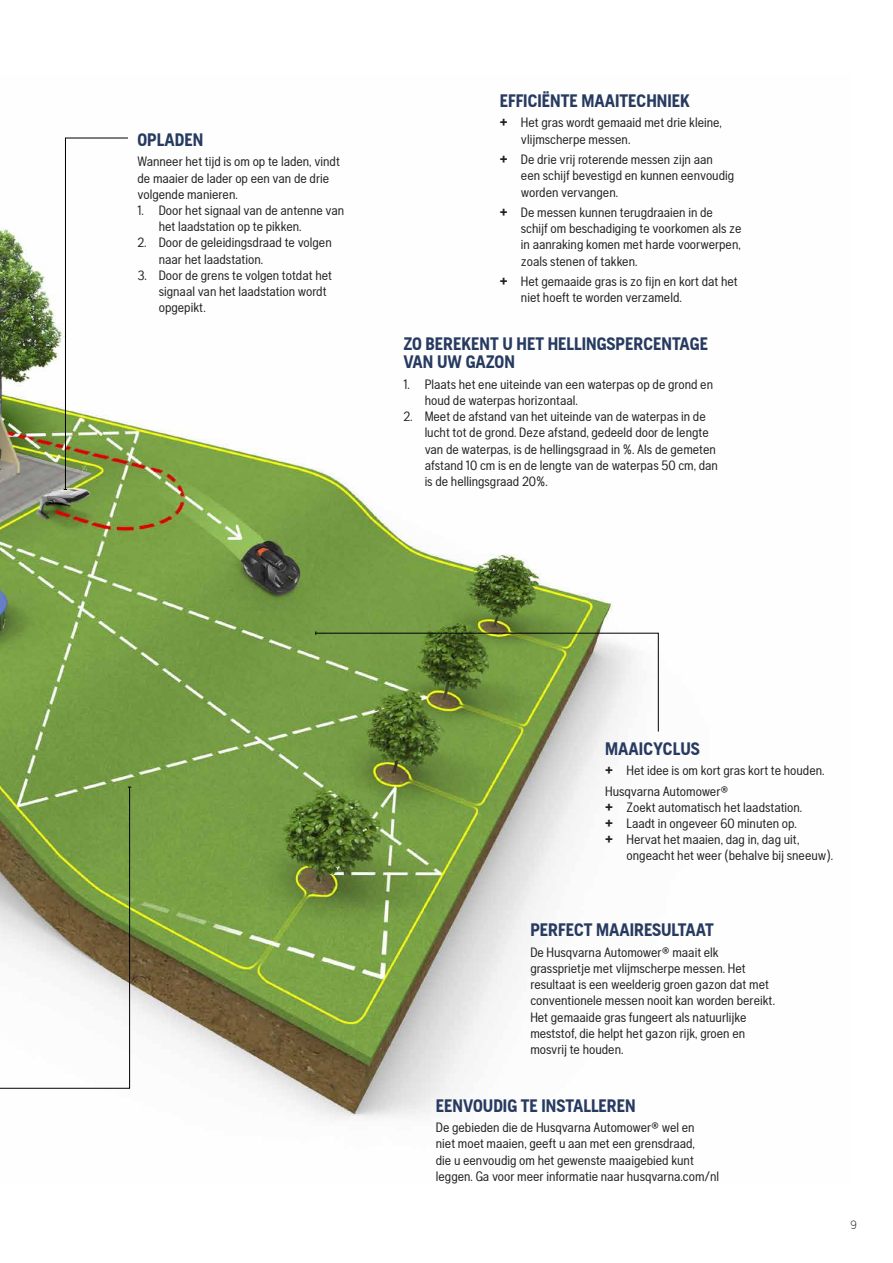
<style>
.page{position:relative;width:893px;height:1263px;background:#fff}
.page>*{position:absolute;margin:0;border:0;box-sizing:border-box;transform-origin:0 0}
.t1{font:700 18px/18px "Husqvarna Gothic";color:#273a60}
.t2{font:13.5px/16.2px "Husqvarna Gothic";color:#231f20}
.t3{font:300 12px "Husqvarna Gothic";color:#231f20}
.s1{font-family:"Hq Sans Pro TT";font-weight:700}
</style>
<div class="page">
<img style="left:0;top:228px;width:614px;height:893px">
<svg style="left:0;top:786px;width:131px;height:303px"></svg>
<svg style="left:64px;top:137px;width:65px;height:353px"></svg>
<img style="left:315px;top:631px;width:344px;height:101px">
<h1 class="t1" style="left:138px;top:130px;width:67px">OPLADEN</h1>
<p class="t2" style="left:138px;top:153px;width:204px">Wanneer het tijd is om op te laden, vindt de maaier de lader op een van de drie volgende manieren.</p>
<p class="t2" style="left:159px;top:202px;width:187px;text-indent:-21px">1. Door het signaal van de antenne van het laadstation op te pikken.</p>
<p class="t2" style="left:159px;top:234px;width:175px;text-indent:-21px">2. Door de geleidingsdraad te volgen naar het laadstation.</p>
<p class="t2" style="left:159px;top:267px;width:175px;text-indent:-21px">3. Door de grens te volgen totdat het signaal van het laadstation wordt opgepikt.</p>
<h1 class="t1" style="left:500px;top:92px;width:192px">EFFICIËNTE MAAITECHNIEK</h1>
<p class="t2" style="left:521px;top:115px;width:202px;text-indent:-21px"><span class="s1">+</span> Het gras wordt gemaaid met drie kleine, vlijmscherpe messen.</p>
<p class="t2" style="left:521px;top:151px;width:215px;text-indent:-21px"><span class="s1">+</span> De drie vrij roterende messen zijn aan een schijf bevestigd en kunnen eenvoudig worden vervangen.</p>
<p class="t2" style="left:521px;top:204px;width:222px;text-indent:-21px"><span class="s1">+</span> De messen kunnen terugdraaien in de schijf om beschadiging te voorkomen als ze in aanraking komen met harde voorwerpen, zoals stenen of takken.</p>
<p class="t2" style="left:521px;top:273px;width:218px;text-indent:-21px"><span class="s1">+</span> Het gemaaide gras is zo fijn en kort dat het niet hoeft te worden verzameld.</p>
<h1 class="t1" style="left:403px;top:335px;width:306px">ZO BEREKENT U HET HELLINGSPERCENTAGE<br>VAN UW GAZON</h1>
<p class="t2" style="left:425px;top:376px;width:290px;text-indent:-21px">1. Plaats het ene uiteinde van een waterpas op de grond en houd de waterpas horizontaal.</p>
<p class="t2" style="left:425px;top:408px;width:295px;text-indent:-21px">2. Meet de afstand van het uiteinde van de waterpas in de lucht tot de grond. Deze afstand, gedeeld door de lengte van de waterpas, is de hellingsgraad in %. Als de gemeten afstand 10 cm is en de lengte van de waterpas 50 cm, dan is de hellingsgraad 20%.</p>
<h1 class="t1" style="left:605px;top:739px;width:96px">MAAICYCLUS</h1>
<p class="t2" style="left:605px;top:760px;width:221px;line-height:20.4px"><span class="s1">+</span> Het idee is om kort gras kort te houden.<br>Husqvarna Automower®</p>
<p class="t2" style="left:605px;top:799px;width:199px"><span class="s1">+</span> Zoekt automatisch het laadstation.</p>
<p class="t2" style="left:605px;top:815px;width:193px"><span class="s1">+</span> Laadt in ongeveer 60 minuten op.</p>
<p class="t2" style="left:605px;top:831px;width:196px"><span class="s1">+</span> Hervat het maaien, dag in, dag uit,</p>
<p class="t2" style="left:626px;top:847px;width:208px">ongeacht het weer (behalve bij sneeuw).</p>
<h1 class="t1" style="left:530px;top:921px;width:185px">PERFECT MAAIRESULTAAT</h1>
<p class="t2" style="left:530px;top:944px;width:246px">De Husqvarna Automower® maait elk grassprietje met vlijmscherpe messen. Het resultaat is een weelderig groen gazon dat met conventionele messen nooit kan worden bereikt.<br>Het gemaaide gras fungeert als natuurlijke meststof, die helpt het gazon rijk, groen en mosvrij te houden.</p>
<h1 class="t1" style="left:436px;top:1096px;width:201px">EENVOUDIG TE INSTALLEREN</h1>
<p class="t2" style="left:436px;top:1119px;width:285px">De gebieden die de Husqvarna Automower® wel en<br>niet moet maaien, geeft u aan met een grensdraad,<br>die u eenvoudig om het gewenste maaigebied kunt leggen. Ga voor meer informatie naar husqvarna.com/nl</p>
<p class="t3" style="left:850px;top:1218px;width:8px">9</p>
</div>
